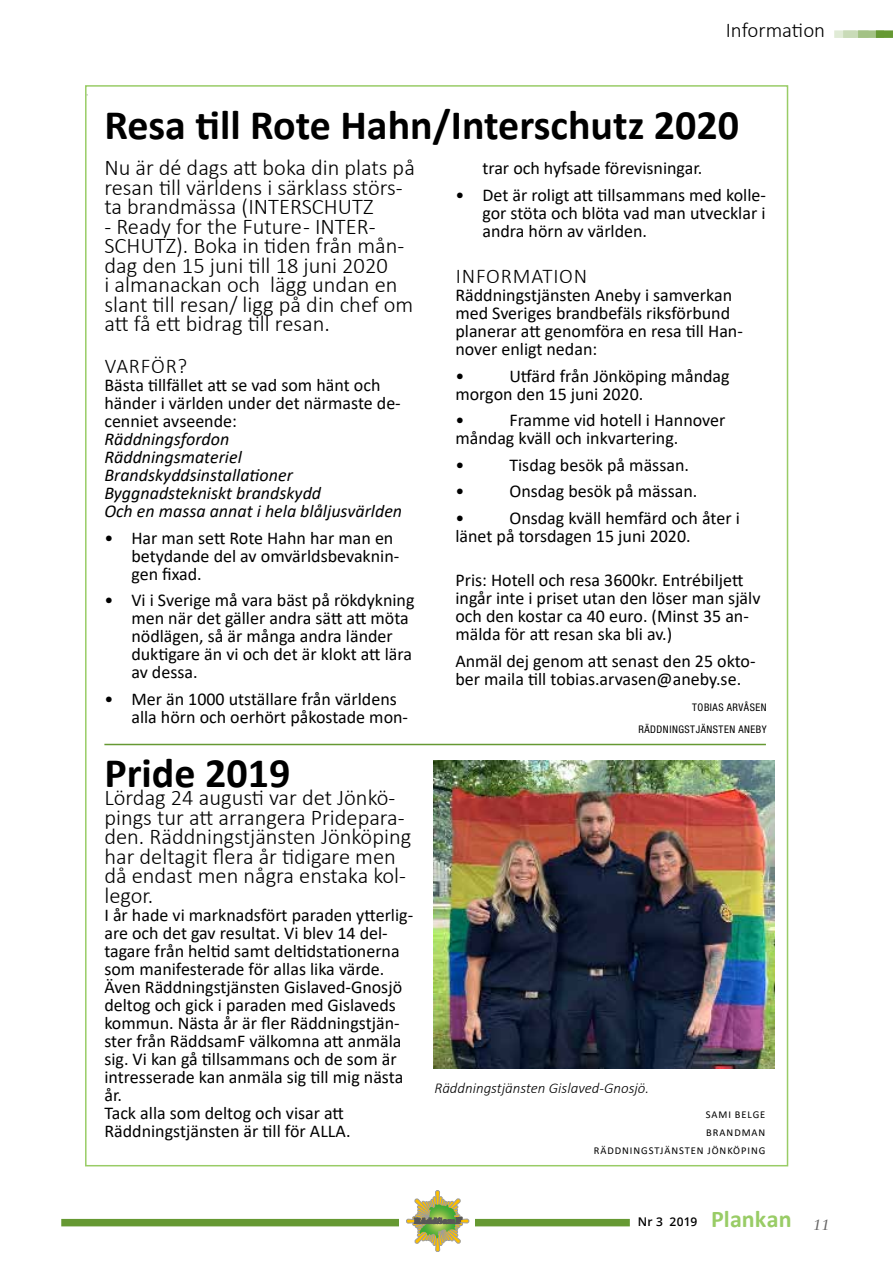
<style>
.page{position:relative;width:893px;height:1263px;background:#fff}
.page>*{position:absolute;margin:0;border:0;box-sizing:border-box;transform-origin:0 0}
.t1{font:700 42px "Calibri";color:#000}
.t2{font:300 22.5px/19.5px "Calibri";color:#000}
.t3{font:300 21px "Calibri";letter-spacing:.03em;color:#000}
.t4{font:300 21px "Calibri";color:#000}
.t5{font:18px/18px "Calibri";color:#000}
.t6{font:italic 18px/18px "Calibri";color:#000}
.t7{font:italic 300 15px "Calibri";color:#000}
.t8{font:600 12px "Open Sans";letter-spacing:.02em;color:#000}
.t9{font:10.5px/18px "Calibri";letter-spacing:.09em;color:#000;text-align:right}
.t10{font:condensed 10.5px/22px "Helvetica Neue";letter-spacing:.05em;color:#000;text-align:right}
.s1{font-family:"Calibri";font-weight:700;font-size:24px;color:#9c6}
.s2{font-family:"Sabon";font-weight:400;font-style:italic;font-size:15px;color:#646363}
</style>
<div class="page">
<div style="left:61px;top:1219px;width:569px;height:7px;background:#693"></div>
<div style="left:834px;top:30px;width:22px;height:8px;background:#e0ebd6"></div>
<div style="left:843px;top:30px;width:25px;height:8px;background:#c9dbb8"></div>
<div style="left:858px;top:30px;width:26px;height:8px;background:#a3c285"></div>
<div style="left:876px;top:30px;width:17px;height:8px;background:#693"></div>
<div style="left:406px;top:1219px;width:32px;height:4px;border:1px solid #9d9d9c;border-radius:2px"></div>
<div style="left:436px;top:1221px;width:4px;height:31px;border:1px solid #9d9d9c;border-radius:2px"></div>
<div style="left:437px;top:1219px;width:32px;height:4px;border:1px solid #9d9d9c;border-radius:2px"></div>
<hr style="left:436px;top:1190px;width:4px;height:31px;background:#fcbf00;border-radius:2px">
<div style="left:435px;top:1190px;width:5px;height:31px;border:1px solid #9d9d9c;border-radius:2px"></div>
<svg style="left:412px;top:1196px;width:51px;height:50px"></svg>
<img style="left:434px;top:760px;width:340px;height:308px">
<hr style="left:104px;top:744px;width:662px;height:1px;background:#693">
<p class="t4" style="left:726px;top:17px;width:101px">Information</p>
<h1 class="t1" style="left:104px;top:95px;width:636px">Resa till Rote Hahn/Interschutz 2020</h1>
<p class="t2" style="left:104px;top:158px;width:312px">Nu är dé dags att boka din plats på resan till världens i särklass störs&shy;ta brandmässa (INTERSCHUTZ</p>
<p class="t2" style="left:104px;top:216px;width:310px">- Ready for the Future - INTER-<br>SCHUTZ). Boka in tiden från mån&shy;dag den 15 juni till 18 juni 2020<br>i almanackan och lägg undan en slant till resan/ ligg på din chef om att få ett bidrag till resan.</p>
<p class="t3" style="left:105px;top:353px;width:84px">VARFÖR?</p>
<p class="t5" style="left:104px;top:376px;width:298px">Bästa tillfället att se vad som hänt och händer i världen under det närmaste de&shy;cenniet avseende:</p>
<p class="t6" style="left:104px;top:429px;width:299px">Räddningsfordon<br>Räddningsmateriel<br>Brandskyddsinstallationer<br>Byggnadstekniskt brandskydd<br>Och en massa annat i hela blåljusvärlden</p>
<p class="t5" style="left:131px;top:528px;width:269px;text-indent:-27px">• Har man sett Rote Hahn har man en betydande del av omvärldsbevaknin&shy;gen fixad.</p>
<p class="t5" style="left:131px;top:591px;width:285px;text-indent:-27px">• Vi i Sverige må vara bäst på rökdykning men när det gäller andra sätt att möta nödlägen, så är många andra länder duktigare än vi och det är klokt att lära av dessa.</p>
<p class="t5" style="left:131px;top:689px;width:278px;text-indent:-27px">• Mer än 1000 utställare från världens alla hörn och oerhört påkostade mon-</p>
<p class="t5" style="left:482px;top:159px;width:221px">trar och hyfsade förevisningar.</p>
<p class="t5" style="left:482px;top:185px;width:285px;text-align:justify;text-indent:-27px">• Det är roligt att tillsammans med kolle&shy;gor stöta och blöta vad man utvecklar i andra hörn av världen.</p>
<p class="t3" style="left:456px;top:263px;width:133px">INFORMATION</p>
<p class="t5" style="left:455px;top:286px;width:289px">Räddningstjänsten Aneby i samverkan med Sveriges brandbefäls riksförbund planerar att genomföra en resa till Han&shy;nover enligt nedan:</p>
<p class="t5" style="left:455px;top:366px;width:10px">•</p>
<p class="t5" style="left:455px;top:366px;width:276px;text-indent:54px">Utfärd från Jönköping måndag morgon den 15 juni 2020.</p>
<p class="t5" style="left:455px;top:411px;width:10px">•</p>
<p class="t5" style="left:455px;top:411px;width:272px;text-indent:54px">Framme vid hotell i Hannover måndag kväll och inkvartering.</p>
<p class="t5" style="left:455px;top:455px;width:10px">•</p>
<p class="t5" style="left:509px;top:455px;width:181px">Tisdag besök på mässan.</p>
<p class="t5" style="left:455px;top:482px;width:10px">•</p>
<p class="t5" style="left:509px;top:482px;width:190px">Onsdag besök på mässan.</p>
<p class="t5" style="left:455px;top:508px;width:10px">•</p>
<p class="t5" style="left:455px;top:508px;width:286px;text-indent:54px">Onsdag kväll hemfärd och åter i länet på torsdagen 15 juni 2020.</p>
<p class="t5" style="left:455px;top:571px;width:307px">Pris: Hotell och resa 3600kr. Entrébiljett ingår inte i priset utan den löser man själv och den kostar ca 40 euro. (Minst 35 an&shy;mälda för att resan ska bli av.)</p>
<p class="t5" style="left:455px;top:651px;width:302px">Anmäl dej genom att senast den 25 okto&shy;ber maila till tobias.arvasen@aneby.se.</p>
<p class="t10" style="left:638px;top:697px;width:130px">TOBIAS ARVÅSEN<br>RÄDDNINGSTJÄNSTEN ANEBY</p>
<h1 class="t1" style="left:104px;top:743px;width:187px">Pride 2019</h1>
<p class="t2" style="left:104px;top:788px;width:308px">Lördag 24 augusti var det Jönkö&shy;pings tur att arrangera Pridepara&shy;den. Räddningstjänsten Jönköping har deltagit flera år tidigare men då endast men några enstaka kol&shy;legor.</p>
<p class="t5" style="left:104px;top:905px;width:310px">I år hade vi marknadsfört paraden ytterlig&shy;are och det gav resultat. Vi blev 14 del&shy;tagare från heltid samt deltidstationerna som manifesterade för allas lika värde.<br>Även Räddningstjänsten Gislaved-Gnosjö deltog och gick i paraden med Gislaveds kommun. Nästa år är fler Räddningstjän&shy;ster från RäddsamF välkomna att anmäla sig. Vi kan gå tillsammans och de som är intresserade kan anmäla sig till mig nästa år.<br>Tack alla som deltog och visar att Räddningstjänsten är till för ALLA.</p>
<p class="t7" style="left:435px;top:1079px;width:216px">Räddningstjänsten Gislaved-Gnosjö.</p>
<p class="t9" style="left:594px;top:1106px;width:173px">SAMI BELGE<br>BRANDMAN<br>RÄDDNINGSTJÄNSTEN JÖNKÖPING</p>
<p class="t8" style="left:638px;top:1214px;width:194px">Nr 3 2019 <span class="s1">Plankan</span> <span class="s2">11</span></p>
</div>
